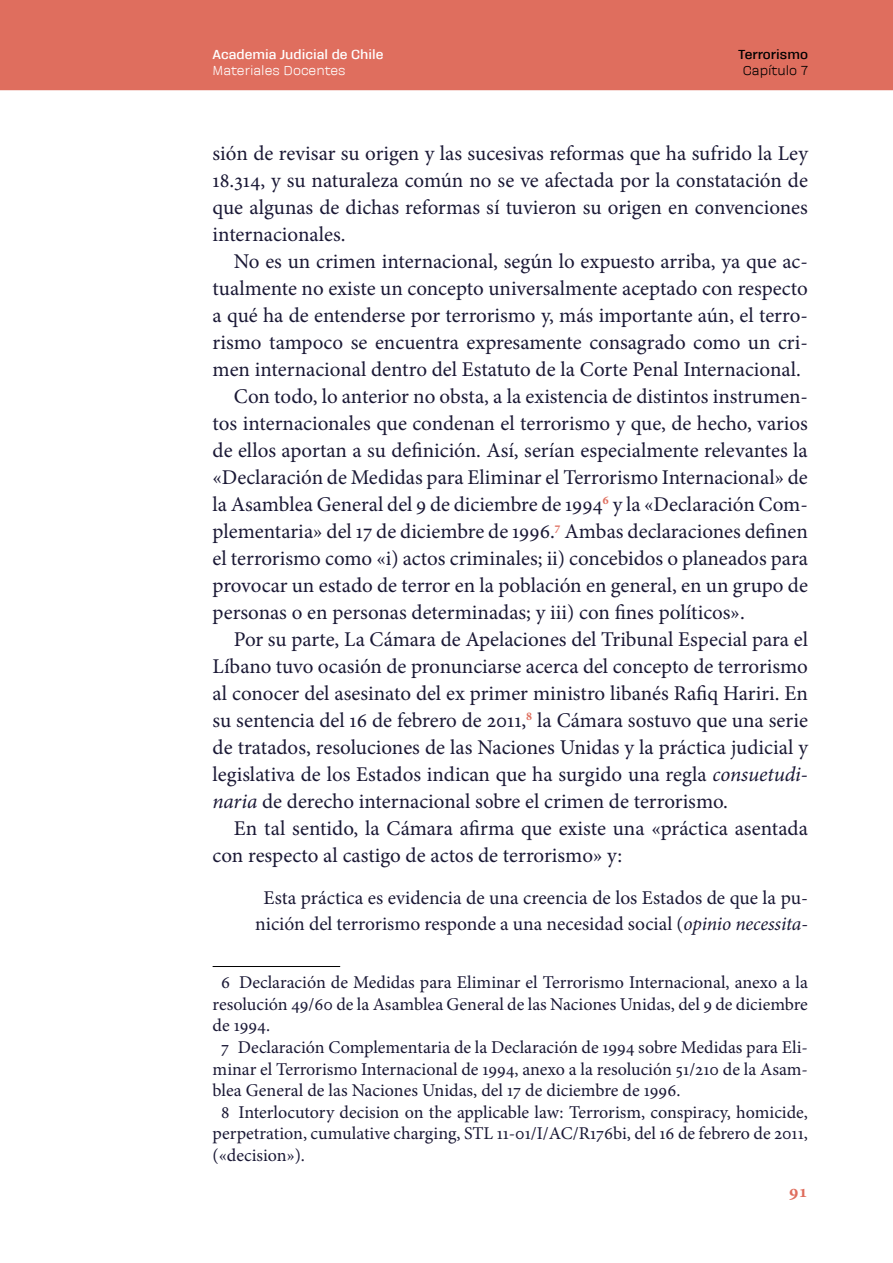
<style>
.page{position:relative;width:893px;height:1263px;background:#fff}
.page>*{position:absolute;margin:0;border:0;box-sizing:border-box;transform-origin:0 0}
.aj-body{font:21px/27px "Minion Pro";color:#1a1835;text-align:justify}
.aj-quote{font:19.5px/25.5px "Minion Pro";color:#1a1835;text-align:center}
.aj-footnote{font:18px/21.6px "Minion Pro";color:#1a1835;text-align:justify}
.t1{font:700 18px "Minion Pro";color:#df6e5e}
.t2{font:700 13.5px "Galeana Standard";color:#fff}
.t3{font:13.5px "Galeana Standard";color:#fff}
.t4{font:700 13.5px "Galeana Standard";color:#000}
.t5{font:13.5px "Galeana Standard";color:#000}
.s1{font-style:italic}
</style>
<div class="page">
<div style="left:0;top:0;width:893px;height:89px;background:#df6e5e"></div>
<hr style="left:0;top:89px;width:893px;height:1px;background:#df6e5e">
<hr style="left:213px;top:966px;width:127px;height:1px;background:#000">
<p class="t2" style="left:213px;top:47px;width:172px">Academia Judicial de Chile</p>
<p class="t3" style="left:213px;top:63px;width:134px">Materiales Docentes</p>
<p class="t4" style="left:738px;top:47px;width:71px">Terrorismo</p>
<p class="t5" style="left:743px;top:63px;width:67px">Capítulo 7</p>
<p class="aj-body" style="left:213px;top:140px;width:597px">sión de revisar su origen y las sucesivas reformas que ha sufrido la Ley 18.314, y su naturaleza común no se ve afectada por la constatación de que algunas de dichas reformas sí tuvieron su origen en convenciones internacionales.</p>
<p class="aj-body" style="left:213px;top:248px;width:597px;text-indent:21px">No es un crimen internacional, según lo expuesto arriba, ya que ac&shy;tualmente no existe un concepto universalmente aceptado con respecto a qué ha de entenderse por terrorismo y, más importante aún, el terro&shy;rismo tampoco se encuentra expresamente consagrado como un cri&shy;men internacional dentro del Estatuto de la Corte Penal Internacional.</p>
<p class="aj-body" style="left:213px;top:383px;width:597px;text-indent:21px">Con todo, lo anterior no obsta, a la existencia de distintos instrumen&shy;tos internacionales que condenan el terrorismo y que, de hecho, varios de ellos aportan a su definición. Así, serían especialmente relevantes la «Declaración de Medidas para Eliminar el Terrorismo Internacional» de la Asamblea General del 9 de diciembre de 1994<sup>6</sup> y la «Declaración Com&shy;plementaria» del 17 de diciembre de 1996.<sup>7</sup> Ambas declaraciones definen el terrorismo como «i) actos criminales; ii) concebidos o planeados para provocar un estado de terror en la población en general, en un grupo de personas o en personas determinadas; y iii) con fines políticos».</p>
<p class="aj-body" style="left:213px;top:626px;width:597px;text-indent:21px">Por su parte, La Cámara de Apelaciones del Tribunal Especial para el Líbano tuvo ocasión de pronunciarse acerca del concepto de terrorismo al conocer del asesinato del ex primer ministro libanés Rafiq Hariri. En su sentencia del 16 de febrero de 2011,<sup>8</sup> la Cámara sostuvo que una serie de tratados, resoluciones de las Naciones Unidas y la práctica judicial y legislativa de los Estados indican que ha surgido una regla <span class="s1">consuetudi&shy;naria</span> de derecho internacional sobre el crimen de terrorismo.</p>
<p class="aj-body" style="left:213px;top:815px;width:597px;text-indent:21px">En tal sentido, la Cámara afirma que existe una «práctica asentada con respecto al castigo de actos de terrorismo» y:</p>
<p class="aj-quote" style="left:255px;top:885px;width:554px">Esta práctica es evidencia de una creencia de los Estados de que la pu&shy;nición del terrorismo responde a una necesidad social (<span class="s1">opinio necessita-</span></p>
<p class="aj-footnote" style="left:213px;top:972px;width:597px;text-indent:9px">6 Declaración de Medidas para Eliminar el Terrorismo Internacional, anexo a la resolución 49/60 de la Asamblea General de las Naciones Unidas, del 9 de diciembre de 1994.</p>
<p class="aj-footnote" style="left:213px;top:1036px;width:597px;text-indent:9px">7 Declaración Complementaria de la Declaración de 1994 sobre Medidas para Eli&shy;minar el Terrorismo Internacional de 1994, anexo a la resolución 51/210 de la Asam&shy;blea General de las Naciones Unidas, del 17 de diciembre de 1996.</p>
<p class="aj-footnote" style="left:213px;top:1101px;width:597px;text-indent:9px">8 Interlocutory decision on the applicable law: Terrorism, conspiracy, homicide, perpetration, cumulative charging, STL 11-01/I/AC/R176bi, del 16 de febrero de 2011, («decision»).</p>
<p class="t1" style="left:789px;top:1178px;width:20px">91</p>
</div>
